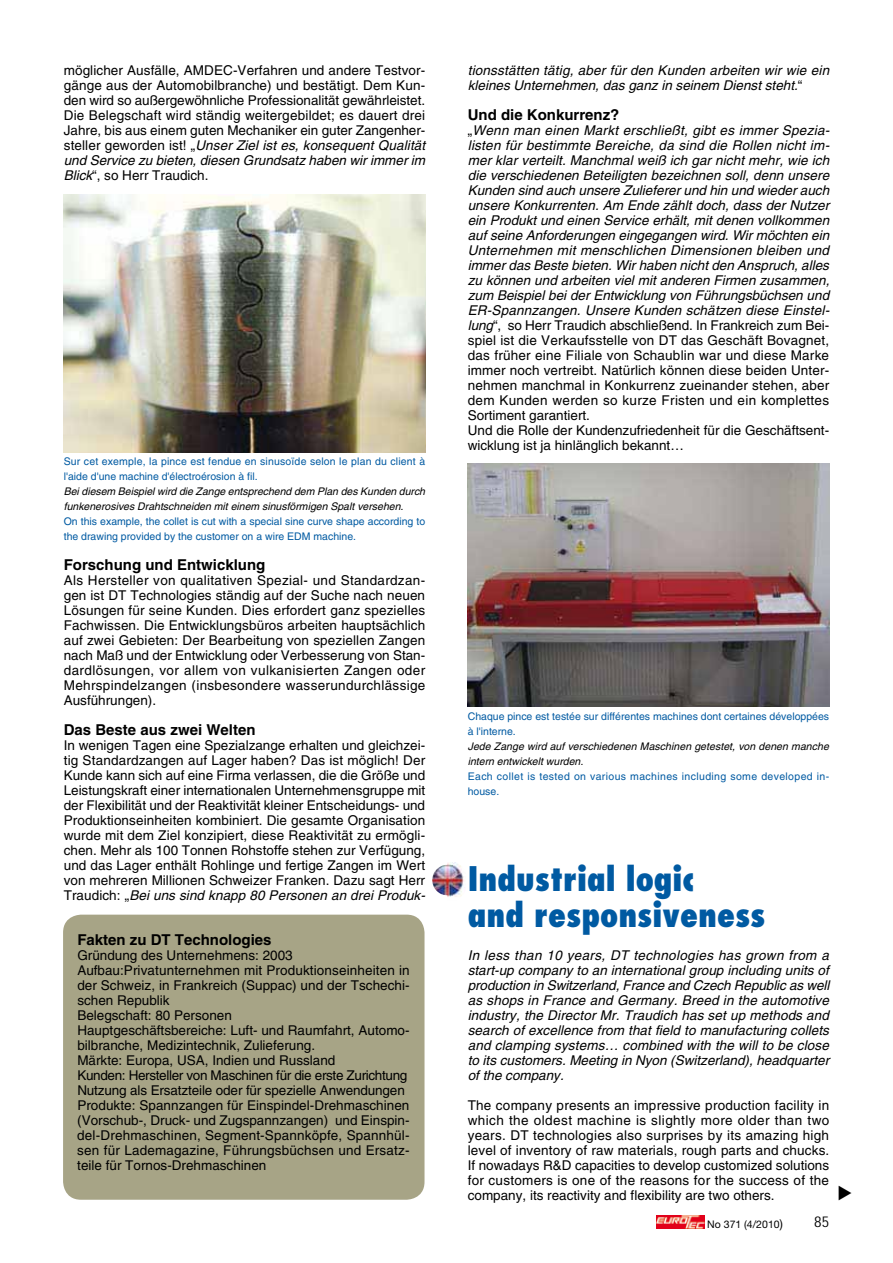
<style>
.page{position:relative;width:893px;height:1263px;background:#fff}
.page>*{position:absolute;margin:0;border:0;box-sizing:border-box;transform-origin:0 0}
.t1{font:800 condensed 33px/36px "Futura";color:#005aa2}
.t2{font:700 15px "Helvetica";color:#000}
.t3{font:13.5px/15px "Helvetica";color:#000;text-align:justify}
.t4{font:italic 13.5px/15px "Helvetica";color:#000}
.t5{font:10.5px/15px "Helvetica";color:#005aa2}
.t6{font:italic 10.5px/15px "Helvetica";color:#000}
.t7{font:10.5px/15px "Helvetica";letter-spacing:.035em;color:#005aa2}
.t8{font:10.5px "Helvetica Neue";color:#000}
.s1{font-style:italic}
.s2{font-style:normal}
.s3{font-size:12px}
</style>
<div class="page">
<svg style="left:656px;top:1215px;width:1px;height:13px"></svg>
<img style="left:657px;top:1215px;width:47px;height:13px">
<div style="left:63px;top:915px;width:361px;height:285px;background:#a7a486;border-radius:18px"></div>
<img style="left:432px;top:862px;width:32px;height:35px">
<img style="left:64px;top:195px;width:361px;height:257px">
<img style="left:468px;top:464px;width:361px;height:242px">
<p class="t3" style="left:64px;top:64px;width:363px">möglicher Ausfälle, AMDEC-Verfahren und andere Testvor&shy;gänge aus der Automobilbranche) und bestätigt. Dem Kun&shy;den wird so außergewöhnliche Professionalität gewährleistet.<br>Die Belegschaft wird ständig weitergebildet; es dauert drei Jahre, bis aus einem guten Mechaniker ein guter Zangenher&shy;steller geworden ist! „<span class="s1">Unser Ziel ist es, konsequent Qualität und Service zu bieten, diesen Grundsatz haben wir immer im Blick</span>“, so Herr Traudich.</p>
<p class="t5" style="left:64px;top:455px;width:363px">Sur cet exemple, la pince est fendue en sinusoïde selon le plan du client à l'aide d'une machine d'électroérosion à fil.</p>
<p class="t6" style="left:64px;top:485px;width:363px">Bei diesem Beispiel wird die Zange entsprechend dem Plan des Kunden durch funkenerosives Drahtschneiden mit einem sinusförmigen Spalt versehen.</p>
<p class="t5" style="left:64px;top:515px;width:363px">On this example, the collet is cut with a special sine curve shape according to the drawing provided by the customer on a wire EDM machine.</p>
<p class="t2" style="left:64px;top:559px;width:203px">Forschung und Entwicklung</p>
<p class="t3" style="left:64px;top:574px;width:363px">Als Hersteller von qualitativen Spezial- und Standardzan&shy;gen ist DT Technologies ständig auf der Suche nach neuen Lösungen für seine Kunden. Dies erfordert ganz spezielles Fachwissen. Die Entwicklungsbüros arbeiten hauptsächlich auf zwei Gebieten: Der Bearbeitung von speziellen Zangen nach Maß und der Entwicklung oder Verbesserung von Stan&shy;dardlösungen, vor allem von vulkanisierten Zangen oder Mehrspindelzangen (insbesondere wasserundurchlässige Ausführungen).</p>
<p class="t2" style="left:64px;top:724px;width:193px">Das Beste aus zwei Welten</p>
<p class="t3" style="left:64px;top:739px;width:363px">In wenigen Tagen eine Spezialzange erhalten und gleichzei&shy;tig Standardzangen auf Lager haben? Das ist möglich! Der Kunde kann sich auf eine Firma verlassen, die die Größe und Leistungskraft einer internationalen Unternehmensgruppe mit der Flexibilität und der Reaktivität kleiner Entscheidungs- und Produktionseinheiten kombiniert. Die gesamte Organisation wurde mit dem Ziel konzipiert, diese Reaktivität zu ermögli&shy;chen. Mehr als 100 Tonnen Rohstoffe stehen zur Verfügung, und das Lager enthält Rohlinge und fertige Zangen im Wert von mehreren Millionen Schweizer Franken. Dazu sagt Herr Traudich: „<span class="s1">Bei uns sind knapp 80 Personen an drei Produk-</span></p>
<p class="t2" style="left:77px;top:934px;width:196px">Fakten zu DT Technologies</p>
<p class="t3" style="left:77px;top:949px;width:334px;text-align:left">Gründung des Unternehmens: 2003<br>Aufbau: Privatunternehmen mit Produktionseinheiten in der Schweiz, in Frankreich (Suppac) und der Tschechi&shy;schen Republik<br>Belegschaft: 80 Personen<br>Hauptgeschäftsbereiche: Luft- und Raumfahrt, Automo&shy;bilbranche, Medizintechnik, Zulieferung.<br>Märkte: Europa, USA, Indien und Russland<br>Kunden: Hersteller von Maschinen für die erste Zurichtung Nutzung als Ersatzteile oder für spezielle Anwendungen Produkte: Spannzangen für Einspindel-Drehmaschinen (Vorschub-, Druck- und Zugspannzangen) und Einspin&shy;del-Drehmaschinen, Segment-Spannköpfe, Spannhül&shy;sen für Lademagazine, Führungsbüchsen und Ersatz&shy;teile für Tornos-Drehmaschinen</p>
<p class="t4" style="left:468px;top:64px;width:363px">tionsstätten tätig, aber für den Kunden arbeiten wir wie ein kleines Unternehmen, das ganz in seinem Dienst steht.<span class="s2">“</span></p>
<p class="t2" style="left:468px;top:109px;width:153px">Und die Konkurrenz?</p>
<p class="t4" style="left:468px;top:124px;width:363px"><span class="s2">„</span>Wenn man einen Markt erschließt, gibt es immer Spezia&shy;listen für bestimmte Bereiche, da sind die Rollen nicht im&shy;mer klar verteilt. Manchmal weiß ich gar nicht mehr, wie ich die verschiedenen Beteiligten bezeichnen soll, denn unsere Kunden sind auch unsere Zulieferer und hin und wieder auch unsere Konkurrenten. Am Ende zählt doch, dass der Nutzer ein Produkt und einen Service erhält, mit denen vollkommen auf seine Anforderungen eingegangen wird. Wir möchten ein Unternehmen mit menschlichen Dimensionen bleiben und immer das Beste bieten. Wir haben nicht den Anspruch, alles zu können und arbeiten viel mit anderen Firmen zusammen, zum Beispiel bei der Entwicklung von Führungsbüchsen und ER-Spannzangen. Unsere Kunden schätzen diese Einstel&shy;lung<span class="s2">“, so Herr Traudich abschließend. In Frankreich zum Bei&shy;spiel ist die Verkaufsstelle von DT das Geschäft Bovagnet, das früher eine Filiale von Schaublin war und diese Marke immer noch vertreibt. Natürlich können diese beiden Unter&shy;nehmen manchmal in Konkurrenz zueinander stehen, aber dem Kunden werden so kurze Fristen und ein komplettes Sortiment garantiert.<br>Und die Rolle der Kundenzufriedenheit für die Geschäftsent&shy;wicklung ist ja hinlänglich bekannt…</span></p>
<p class="t5" style="left:468px;top:710px;width:363px">Chaque pince est testée sur différentes machines dont certaines développées à l'interne.</p>
<p class="t6" style="left:468px;top:740px;width:363px">Jede Zange wird auf verschiedenen Maschinen getestet, von denen manche intern entwickelt wurden.</p>
<p class="t7" style="left:468px;top:770px;width:363px">Each collet is tested on various machines including some developed in&shy;house.</p>
<h1 class="t1" style="left:468px;top:864px;width:299px">Industrial logic<br>and responsiveness</h1>
<p class="t4" style="left:468px;top:949px;width:363px;text-align:justify">In less than 10 years, DT technologies has grown from a start-up company to an international group including units of production in Switzerland, France and Czech Republic as well as shops in France and Germany. Breed in the automotive industry, the Director Mr. Traudich has set up methods and search of excellence from that field to manufacturing collets and clamping systems… combined with the will to be close to its customers. Meeting in Nyon (Switzerland), headquarter of the company.</p>
<p class="t3" style="left:468px;top:1099px;width:363px">The company presents an impressive production facility in which the oldest machine is slightly more older than two years. DT technologies also surprises by its amazing high level of inventory of raw materials, rough parts and chucks.<br>If nowadays R&amp;D capacities to develop customized solutions for customers is one of the reasons for the success of the company, its reactivity and flexibility are two others.</p>
<p class="t8" style="left:707px;top:1220px;width:77px">No 371 (4/2010<span class="s3">)</span></p>
</div>
